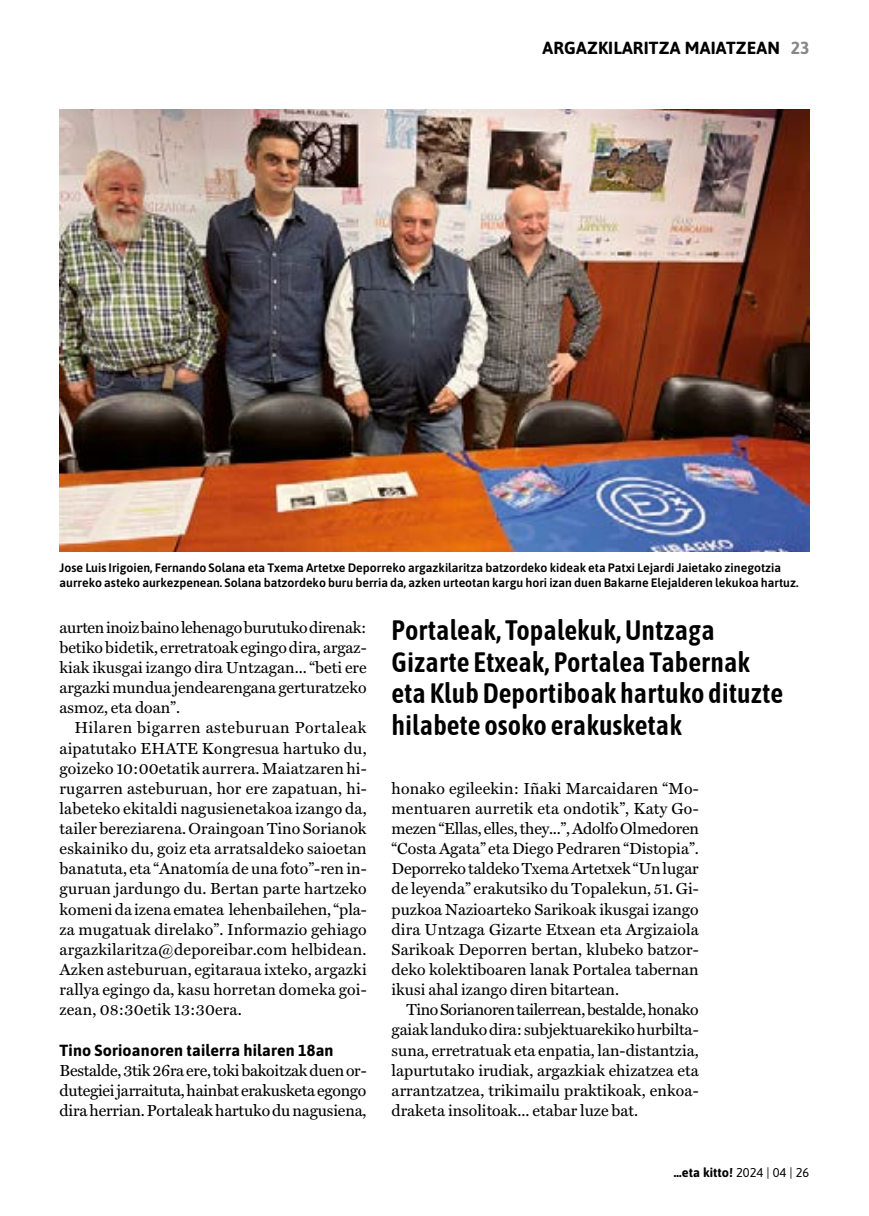
<style>
.page{position:relative;width:869px;height:1216px;background:#fff}
.page>*{position:absolute;margin:0;border:0;box-sizing:border-box;transform-origin:0 0}
.t1{font:600 28px/31.5px "Asap Condensed";color:#000}
.t2{font:700 17.5px "Asap";letter-spacing:.01em;color:#000}
.t3{font:16.1px/20.1px "Miller Text Roman";color:#000;text-align:justify}
.t4{font:700 16.1px "Asap";letter-spacing:.01em;color:#000}
.t5{font:700 12.78px "Asap";color:#000}
.t6{font:600 12.25px/14.9px "Asap";color:#000}
.s1{color:#878787}
.s2{font-weight:400}
</style>
<div class="page">
<img style="left:60px;top:109px;width:749px;height:442px">
<p class="t2" style="left:542px;top:36px;width:268px">ARGAZKILARITZA MAIATZEAN <span class="s1">23</span></p>
<p class="t6" style="left:60px;top:560px;width:740px">Jose Luis Irigoien, Fernando Solana eta Txema Artetxe Deporreko argazkilaritza batzordeko kideak eta Patxi Lejardi Jaietako zinegotzia aurreko asteko aurkezpenean. Solana batzordeko buru berria da, azken urteotan kargu hori izan duen Bakarne Elejalderen lekukoa hartuz.</p>
<p class="t3" style="left:60px;top:617px;width:308px">aurten inoiz baino lehenago burutuko direnak: betiko bidetik, erretratoak egingo dira, argaz&shy;kiak ikusgai izango dira Untzagan... “beti ere argazki mundua jendearengana gerturatzeko asmoz, eta doan”.</p>
<p class="t3" style="left:60px;top:717px;width:308px;text-indent:15px">Hilaren bigarren asteburuan Portaleak aipatutako EHATE Kongresua hartuko du, goizeko 10:00etatik aurrera. Maiatzaren hi&shy;rugarren asteburuan, hor ere zapatuan, hi&shy;labeteko ekitaldi nagusienetakoa izango da, tailer bereziarena. Oraingoan Tino Sorianok eskainiko du, goiz eta arratsaldeko saioetan banatuta, eta “Anatomía de una foto”-ren in&shy;guruan jardungo du. Bertan parte hartzeko komeni da izena ematea lehenbailehen, “pla&shy;za mugatuak direlako”. Informazio gehiago argazkilaritza@deporeibar.com helbidean.<br>Azken asteburuan, egitaraua ixteko, argazki rallya egingo da, kasu horretan domeka goi&shy;zean, 08:30etik 13:30era.</p>
<p class="t4" style="left:60px;top:1038px;width:275px">Tino Sorioanoren tailerra hilaren 18an</p>
<p class="t3" style="left:60px;top:1059px;width:308px">Bestalde, 3tik 26ra ere, toki bakoitzak duen or&shy;dutegiei jarraituta, hainbat erakusketa egongo dira herrian. Portaleak hartuko du nagusiena,</p>
<h1 class="t1" style="left:391px;top:613px;width:393px">Portaleak, Topalekuk, Untzaga Gizarte Etxeak, Portalea Tabernak eta Klub Deportiboak hartuko dituzte hilabete osoko erakusketak</h1>
<p class="t3" style="left:391px;top:778px;width:309px">honako egileekin: Iñaki Marcaidaren “Mo&shy;mentuaren aurretik eta ondotik”, Katy Go&shy;mezen “Ellas, elles, they...”, Adolfo Olmedoren “Costa Agata” eta Diego Pedraren “Distopia”.<br>Deporreko taldeko Txema Artetxek “Un lugar de leyenda” erakutsiko du Topalekun, 51. Gi&shy;puzkoa Nazioarteko Sarikoak ikusgai izango dira Untzaga Gizarte Etxean eta Argizaiola Sarikoak Deporren bertan, klubeko batzor&shy;deko kolektiboaren lanak Portalea tabernan ikusi ahal izango diren bitartean.</p>
<p class="t3" style="left:391px;top:999px;width:308px;text-indent:15px">Tino Sorianoren tailerrean, bestalde, honako gaiak landuko dira: subjektuarekiko hurbilta&shy;suna, erretratuak eta enpatia, lan-distantzia, lapurtutako irudiak, argazkiak ehizatzea eta arrantzatzea, trikimailu praktikoak, enkoa&shy;draketa insolitoak... etabar luze bat.</p>
<p class="t5" style="left:673px;top:1162px;width:137px">…eta kitto! <span class="s2">2024 | 04 | 26</span></p>
</div>
